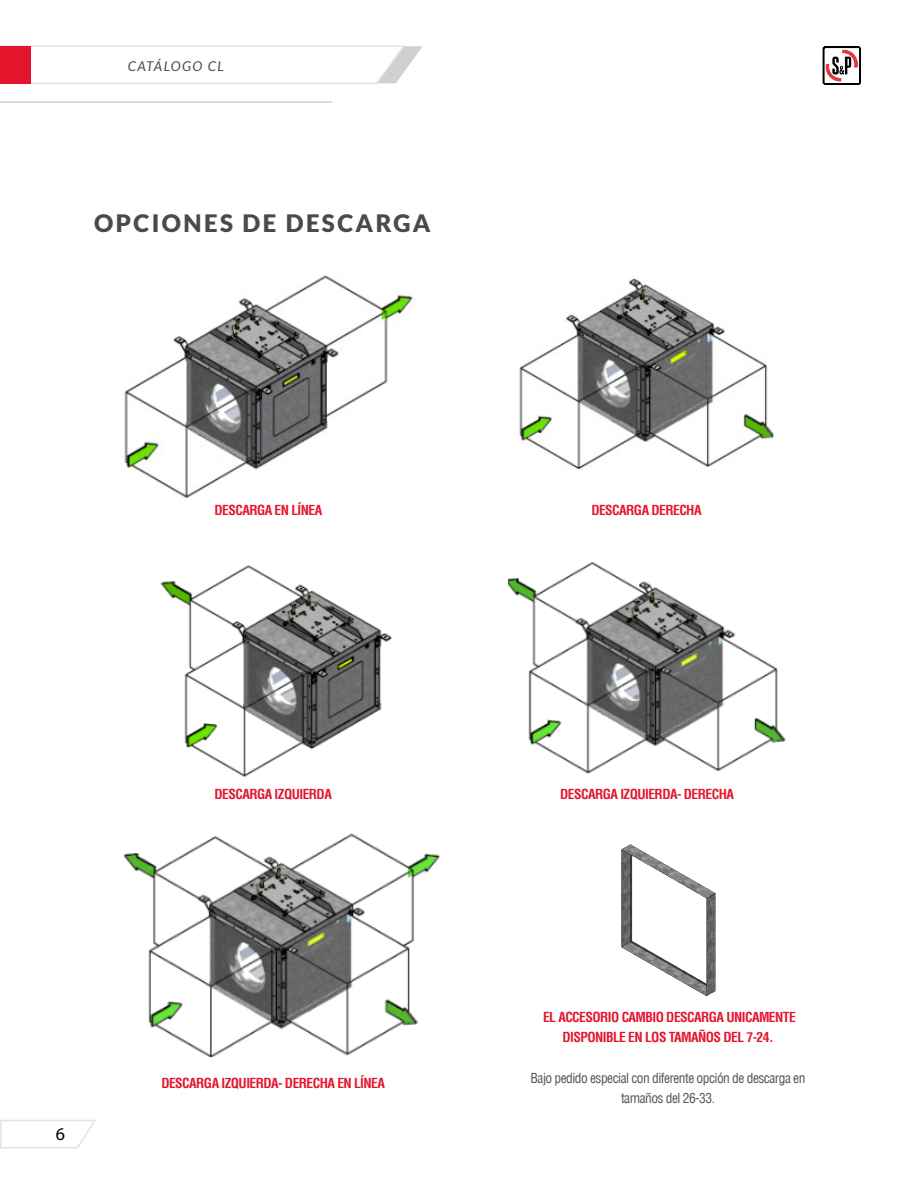
<style>
.page{position:relative;width:915px;height:1191px;background:#fff}
.page>*{position:absolute;margin:0;border:0;box-sizing:border-box;transform-origin:0 0}
.t1{font:900 24px "Lato";letter-spacing:.1em;color:#4a4a49}
.t2{font:18px "Myriad Pro";color:#000}
.t3{font:700 condensed 13.5px/20.2px "Helvetica LT";letter-spacing:-.04em;color:#e4142d;text-align:center}
.t4{font:condensed 13.5px/20.2px "Helvetica LT";letter-spacing:-.04em;color:#575756;text-align:center}
.t5{font:italic 13.5px "Lato";letter-spacing:.1em;color:#4a4a49}
</style>
<div class="page">
<svg style="left:0;top:45px;width:422px;height:39px"></svg>
<svg style="left:0;top:1120px;width:96px;height:29px"></svg>
<hr style="left:0;top:101px;width:332px;height:2px;background:#d0d0d0">
<svg style="left:822px;top:46px;width:39px;height:39px"></svg>
<div style="left:0;top:46px;width:31px;height:37px;background:#e4142d"></div>
<img style="left:124px;top:275px;width:291px;height:224px">
<img style="left:519px;top:278px;width:255px;height:192px">
<img style="left:160px;top:565px;width:232px;height:212px">
<img style="left:508px;top:562px;width:277px;height:212px">
<img style="left:123px;top:833px;width:318px;height:225px">
<hr style="left:914px;top:0;width:1px;height:1191px;background:#000">
<img style="left:621px;top:844px;width:95px;height:153px">
<p class="t5" style="left:128px;top:59px;width:98px">CATÁLOGO CL</p>
<h1 class="t1" style="left:94px;top:209px;width:338px">OPCIONES DE DESCARGA</h1>
<p class="t3" style="left:214px;top:499px;width:109px">DESCARGA EN LÍNEA</p>
<p class="t3" style="left:591px;top:499px;width:112px">DESCARGA DERECHA</p>
<p class="t3" style="left:214px;top:784px;width:119px">DESCARGA IZQUIERDA</p>
<h2 class="t2" style="left:56px;top:1122px;width:11px">6</h2>
<p class="t3" style="left:161px;top:1073px;width:225px">DESCARGA IZQUIERDA- DERECHA EN LÍNEA</p>
<p class="t3" style="left:560px;top:784px;width:175px">DESCARGA IZQUIERDA- DERECHA</p>
<p class="t3" style="left:543px;top:1006px;width:254px">EL ACCESORIO CAMBIO DESCARGA UNICAMENTE<br>DISPONIBLE EN LOS TAMAÑOS DEL 7-24.</p>
<p class="t4" style="left:530px;top:1067px;width:276px">Bajo pedido especial con diferente opción de descarga en tamaños del 26-33.</p>
</div>
